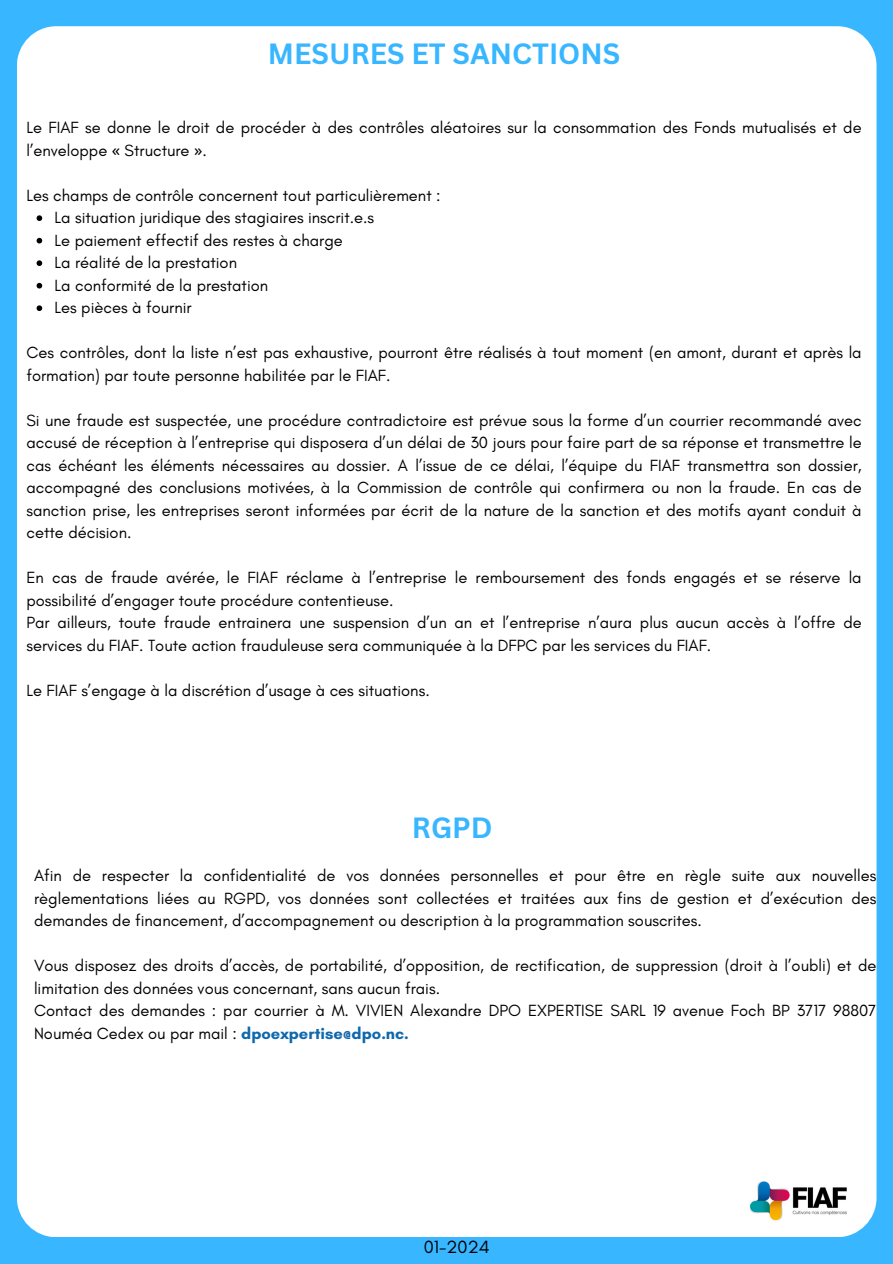
<style>
.page{position:relative;width:893px;height:1264px;background:#fff}
.page>*{position:absolute;margin:0;border:0;box-sizing:border-box;transform-origin:0 0}
.t1{font:700 28.5px "Canva Sans";color:#38b6ff}
.t2{font:18px "Glacial Indifference";color:#000}
.t3{font:16.5px/22.5px "Glacial Indifference";color:#000}
.s1{font-family:"Noto Sans"}
.s2{font-weight:700;color:#0f68ad}
</style>
<div class="page">
<div style="left:0;top:0;width:892px;height:1263px;background:#38b6ff"></div>
<div style="left:17px;top:26px;width:859px;height:1211px;background:#fff;border-radius:39px"></div>
<svg style="left:37px;top:215px;width:5px;height:6px"></svg>
<svg style="left:37px;top:238px;width:5px;height:5px"></svg>
<svg style="left:37px;top:260px;width:5px;height:6px"></svg>
<svg style="left:37px;top:283px;width:5px;height:5px"></svg>
<svg style="left:37px;top:305px;width:5px;height:6px"></svg>
<img style="left:749px;top:1181px;width:98px;height:40px">
<p class="t1" style="left:268px;top:33px;width:354px">MESURES ET SANCTIONS</p>
<p class="t3" style="left:26px;top:116px;width:836px">Le FIAF se donne le droit de procéder à des contrôles aléatoires sur la consommation des Fonds mutualisés et de l’enveloppe <span class="s1">«</span> Structure <span class="s1">»</span>.</p>
<p class="t3" style="left:26px;top:184px;width:415px">Les champs de contrôle concernent tout particulièrement :</p>
<p class="t3" style="left:54px;top:206px;width:321px">La situation juridique des stagiaires inscrit.e.s</p>
<p class="t3" style="left:54px;top:229px;width:290px">Le paiement effectif des restes à charge</p>
<p class="t3" style="left:54px;top:251px;width:184px">La réalité de la prestation</p>
<p class="t3" style="left:54px;top:274px;width:215px">La conformité de la prestation</p>
<p class="t3" style="left:54px;top:296px;width:139px">Les pièces à fournir</p>
<p class="t3" style="left:26px;top:341px;width:836px">Ces contrôles, dont la liste n’est pas exhaustive, pourront être réalisés à tout moment (en amont, durant et après la formation) par toute personne habilitée par le FIAF.</p>
<p class="t3" style="left:26px;top:409px;width:836px;text-align:justify">Si une fraude est suspectée, une procédure contradictoire est prévue sous la forme d’un courrier recommandé avec accusé de réception à l’entreprise qui disposera d’un délai de 30 jours pour faire part de sa réponse et transmettre le cas échéant les éléments nécessaires au dossier. A l’issue de ce délai, l’équipe du FIAF transmettra son dossier, accompagné des conclusions motivées, à la Commission de contrôle qui confirmera ou non la fraude. En cas de sanction prise, les entreprises seront informées par écrit de la nature de la sanction et des motifs ayant conduit à cette décision.</p>
<p class="t3" style="left:26px;top:566px;width:836px">En cas de fraude avérée, le FIAF réclame à l’entreprise le remboursement des fonds engagés et se réserve la possibilité d’engager toute procédure contentieuse.</p>
<p class="t3" style="left:26px;top:611px;width:836px">Par ailleurs, toute fraude entrainera une suspension d’un an et l’entreprise n’aura plus aucun accès à l’offre de services du FIAF. Toute action frauduleuse sera communiquée à la DFPC par les services du FIAF.</p>
<p class="t3" style="left:26px;top:679px;width:405px">Le FIAF s’engage à la discrétion d’usage à ces situations.</p>
<p class="t1" style="left:412px;top:807px;width:82px">RGPD</p>
<p class="t3" style="left:34px;top:864px;width:843px;text-align:justify">Afin de respecter la confidentialité de vos données personnelles et pour être en règle suite aux nouvelles règlementations liées au RGPD, vos données sont collectées et traitées aux fins de gestion et d’exécution des demandes de financement, d’accompagnement ou description à la programmation souscrites.</p>
<p class="t3" style="left:34px;top:954px;width:843px">Vous disposez des droits d’accès, de portabilité, d’opposition, de rectification, de suppression (droit à l’oubli) et de limitation des données vous concernant, sans aucun frais.</p>
<p class="t3" style="left:34px;top:999px;width:843px">Contact des demandes : par courrier à M. VIVIEN Alexandre DPO EXPERTISE SARL 19 avenue Foch BP 3717 98807<br>Nouméa Cedex ou par mail : <span class="s2">dpoexpertise@dpo.nc.</span></p>
<p class="t2" style="left:424px;top:1236px;width:67px">01-2024</p>
</div>
